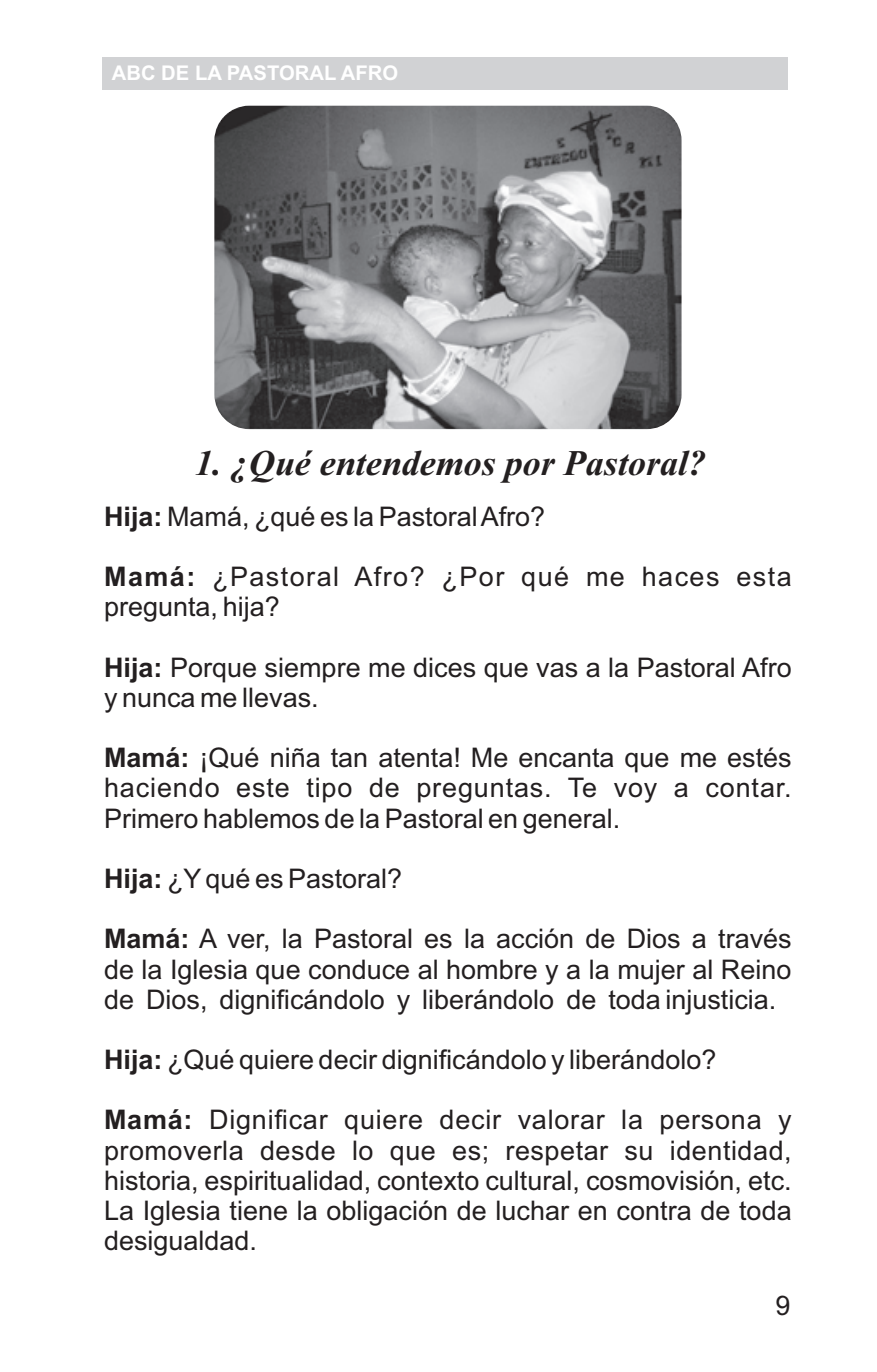
<style>
.page{position:relative;width:877px;height:1372px;background:#fff}
.page>*{position:absolute;margin:0;border:0;box-sizing:border-box;transform-origin:0 0}
.t1{font:italic 700 36px "Times New Roman";color:#231f20}
.t2{font:27px/30.2px "Arial";color:#231f20;text-align:justify}
.t3{font:27px/30.2px "Arial";letter-spacing:.055em;color:#231f20}
.t4{font:700 20.25px "Arial";color:#fff}
.s1{font-weight:700}
</style>
<div class="page">
<div style="left:103px;top:57px;width:685px;height:32px;background:#d1d2d4"></div>
<img style="left:214px;top:106px;width:468px;height:323px;border-radius:35px">
<p class="t4" style="left:112px;top:66px;width:288px">ABC DE LA PASTORAL AFRO</p>
<h1 class="t1" style="left:195px;top:450px;width:513px">1. ¿Qué entendemos por Pastoral?</h1>
<p class="t2" style="left:104px;top:504px;width:443px"><span class="s1">Hija:</span> Mamá, ¿qué es la Pastoral Afro?</p>
<p class="t3" style="left:104px;top:564px;width:689px"><span class="s1">Mamá:</span> ¿Pastoral Afro? ¿Por qué me haces esta pregunta, hija?</p>
<p class="t2" style="left:104px;top:654px;width:689px"><span class="s1">Hija:</span> Porque siempre me dices que vas a la Pastoral Afro y nunca me llevas.</p>
<p class="t2" style="left:104px;top:745px;width:689px"><span class="s1">Mamá:</span> ¡Qué niña tan atenta! Me encanta que me estés haciendo este tipo de preguntas. Te voy a contar.<br>Primero hablemos de la Pastoral en general.</p>
<p class="t2" style="left:104px;top:865px;width:300px"><span class="s1">Hija:</span> ¿Y qué es Pastoral?</p>
<p class="t2" style="left:104px;top:926px;width:689px"><span class="s1">Mamá:</span> A ver, la Pastoral es la acción de Dios a través de la Iglesia que conduce al hombre y a la mujer al Reino de Dios, dignificándolo y liberándolo de toda injusticia.</p>
<p class="t2" style="left:104px;top:1046px;width:614px"><span class="s1">Hija:</span> ¿Qué quiere decir dignificándolo y liberándolo?</p>
<p class="t2" style="left:104px;top:1107px;width:689px"><span class="s1">Mamá:</span> Dignificar quiere decir valorar la persona y promoverla desde lo que es; respetar su identidad, historia, espiritualidad, contexto cultural, cosmovisión, etc.<br>La Iglesia tiene la obligación de luchar en contra de toda desigualdad.</p>
<p class="t2" style="left:775px;top:1292px;width:17px">9</p>
</div>
